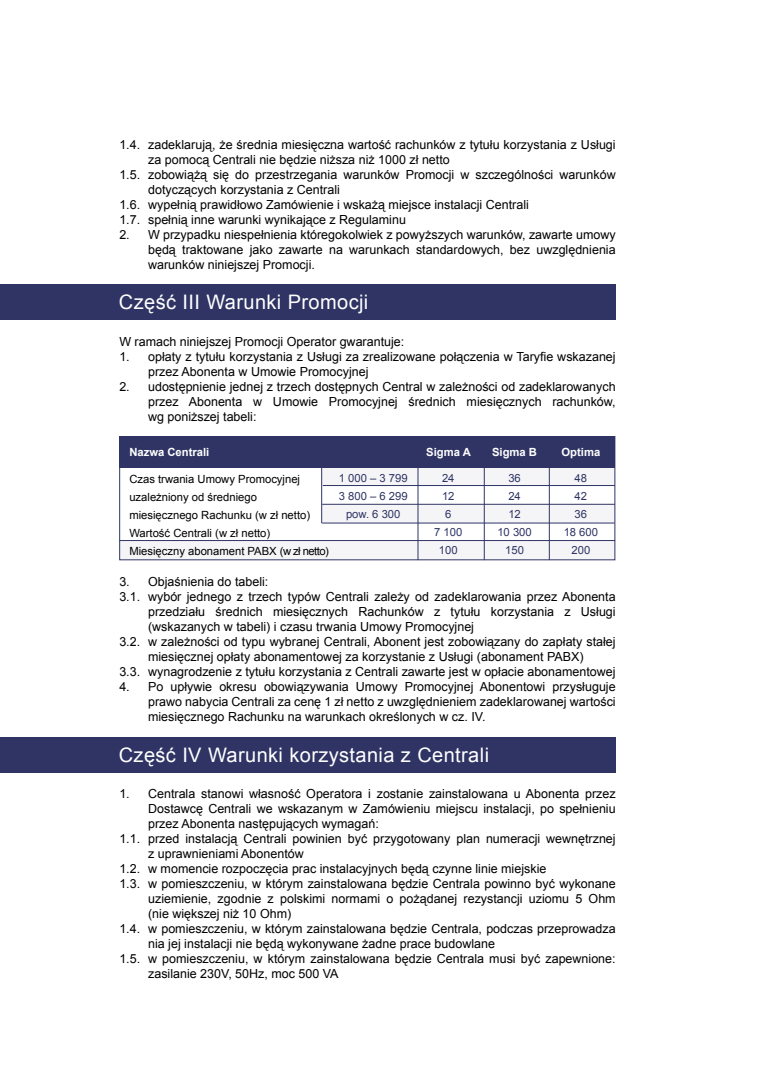
<style>
.page{position:relative;width:780px;height:1088px;background:#fff}
.page>*{position:absolute;margin:0;border:0;box-sizing:border-box;transform-origin:0 0}
.t1{font:20px "Arial";letter-spacing:.02em;color:#fff}
.t2{font:12.5px/15px "Arial";color:#000;text-align:justify}
.t3{font:11.25px/18.1px "Arial";color:#000}
.t4{font:11.25px "Arial";color:#2f3464}
.t5{font:700 11.25px "Arial";color:#fff}
</style>
<div class="page">
<div style="left:0;top:737px;width:615px;height:35px;background:#2f3464"></div>
<div style="left:0;top:285px;width:615px;height:35px;background:#2f3464"></div>
<div style="left:322px;top:467px;width:292px;height:18px;background:#f5f5f7"></div>
<div style="left:322px;top:504px;width:292px;height:18px;background:#f5f5f7"></div>
<div style="left:119px;top:541px;width:496px;height:18px;background:#f5f5f7"></div>
<div style="left:119px;top:436px;width:496px;height:32px;background:#2f3464"></div>
<hr style="left:417px;top:437px;width:1px;height:123px;background:#2f3464">
<hr style="left:484px;top:437px;width:1px;height:123px;background:#2f3464">
<hr style="left:549px;top:437px;width:1px;height:123px;background:#2f3464">
<hr style="left:321px;top:437px;width:1px;height:86px;background:#2f3464">
<hr style="left:323px;top:485px;width:292px;height:1px;background:#2f3464">
<hr style="left:322px;top:504px;width:292px;height:1px;background:#2f3464">
<hr style="left:322px;top:523px;width:292px;height:1px;background:#2f3464">
<hr style="left:119px;top:540px;width:496px;height:1px;background:#2f3464">
<div style="left:119px;top:436px;width:496px;height:124px;border:1px solid #2f3464"></div>
<p class="t2" style="left:119px;top:137px;width:498px">1.4. zadeklarują, że średnia miesięczna wartość rachunków z tytułu korzystania z Usługi</p>
<p class="t2" style="left:148px;top:152px;width:303px">za pomocą Centrali nie będzie niższa niż 1000 zł netto</p>
<p class="t2" style="left:119px;top:167px;width:498px">1.5. zobowiążą się do przestrzegania warunków Promocji w szczególności warunków</p>
<p class="t2" style="left:148px;top:182px;width:193px">dotyczących korzystania z Centrali</p>
<p class="t2" style="left:119px;top:197px;width:411px">1.6. wypełnią prawidłowo Zamówienie i wskażą miejsce instalacji Centrali</p>
<p class="t2" style="left:119px;top:212px;width:288px">1.7. spełnią inne warunki wynikające z Regulaminu</p>
<p class="t2" style="left:148px;top:227px;width:469px;text-indent:-29px">2. W przypadku niespełnienia któregokolwiek z powyższych warunków, zawarte umowy będą traktowane jako zawarte na warunkach standardowych, bez uwzględnienia warunków niniejszej Promocji.</p>
<h1 class="t1" style="left:119px;top:289px;width:251px">Część III Warunki Promocji</h1>
<p class="t2" style="left:119px;top:334px;width:286px">W ramach niniejszej Promocji Operator gwarantuje:</p>
<p class="t2" style="left:148px;top:349px;width:469px;text-indent:-29px">1. opłaty z tytułu korzystania z Usługi za zrealizowane połączenia w Taryfie wskazanej przez Abonenta w Umowie Promocyjnej</p>
<p class="t2" style="left:148px;top:379px;width:469px;text-indent:-29px">2. udostępnienie jednej z trzech dostępnych Central w zależności od zadeklarowanych przez Abonenta w Umowie Promocyjnej średnich miesięcznych rachunków, wg poniższej tabeli:</p>
<p class="t5" style="left:129px;top:444px;width:82px">Nazwa Centrali</p>
<p class="t3" style="left:129px;top:470px;width:201px">Czas trwania Umowy Promocyjnej uzależniony od średniego<br>miesięcznego Rachunku (w zł netto)<br>Wartość Centrali (w zł netto)<br>Miesięczny abonament PABX (w zł netto)</p>
<p class="t5" style="left:426px;top:444px;width:46px">Sigma A</p>
<p class="t5" style="left:492px;top:444px;width:47px">Sigma B</p>
<p class="t5" style="left:561px;top:444px;width:40px">Optima</p>
<p class="t4" style="left:339px;top:471px;width:70px">1 000 – 3 799</p>
<p class="t4" style="left:442px;top:471px;width:14px">24</p>
<p class="t4" style="left:508px;top:471px;width:14px">36</p>
<p class="t4" style="left:574px;top:471px;width:14px">48</p>
<p class="t4" style="left:339px;top:489px;width:70px">3 800 – 6 299</p>
<p class="t4" style="left:442px;top:489px;width:14px">12</p>
<p class="t4" style="left:508px;top:489px;width:14px">24</p>
<p class="t4" style="left:574px;top:489px;width:14px">42</p>
<p class="t4" style="left:346px;top:507px;width:56px">pow. 6 300</p>
<p class="t4" style="left:445px;top:507px;width:8px">6</p>
<p class="t4" style="left:508px;top:507px;width:14px">12</p>
<p class="t4" style="left:574px;top:507px;width:14px">36</p>
<p class="t4" style="left:434px;top:525px;width:30px">7 100</p>
<p class="t4" style="left:497px;top:525px;width:36px">10 300</p>
<p class="t4" style="left:563px;top:525px;width:36px">18 600</p>
<p class="t4" style="left:439px;top:543px;width:20px">100</p>
<p class="t4" style="left:505px;top:543px;width:20px">150</p>
<p class="t4" style="left:571px;top:543px;width:20px">200</p>
<p class="t2" style="left:119px;top:574px;width:150px">3. Objaśnienia do tabeli:</p>
<p class="t2" style="left:119px;top:589px;width:498px">3.1. wybór jednego z trzech typów Centrali zależy od zadeklarowania przez Abonenta</p>
<p class="t2" style="left:148px;top:604px;width:469px">przedziału średnich miesięcznych Rachunków z tytułu korzystania z Usługi</p>
<p class="t2" style="left:148px;top:619px;width:327px">(wskazanych w tabeli) i czasu trwania Umowy Promocyjnej</p>
<p class="t2" style="left:119px;top:634px;width:498px">3.2. w zależności od typu wybranej Centrali, Abonent jest zobowiązany do zapłaty stałej</p>
<p class="t2" style="left:148px;top:649px;width:437px">miesięcznej opłaty abonamentowej za korzystanie z Usługi (abonament PABX)</p>
<p class="t2" style="left:119px;top:664px;width:498px">3.3. wynagrodzenie z tytułu korzystania z Centrali zawarte jest w opłacie abonamentowej</p>
<p class="t2" style="left:148px;top:679px;width:469px;text-indent:-29px">4. Po upływie okresu obowiązywania Umowy Promocyjnej Abonentowi przysługuje prawo nabycia Centrali za cenę 1 zł netto z uwzględnieniem zadeklarowanej wartości miesięcznego Rachunku na warunkach określonych w cz. IV.</p>
<h1 class="t1" style="left:119px;top:742px;width:372px">Część IV Warunki korzystania z Centrali</h1>
<p class="t2" style="left:119px;top:786px;width:498px">1. Centrala stanowi własność Operatora i zostanie zainstalowana u Abonenta przez</p>
<p class="t2" style="left:148px;top:801px;width:469px">Dostawcę Centrali we wskazanym w Zamówieniu miejscu instalacji, po spełnieniu</p>
<p class="t2" style="left:148px;top:816px;width:232px">przez Abonenta następujących wymagań:</p>
<p class="t2" style="left:119px;top:831px;width:498px">1.1. przed instalacją Centrali powinien być przygotowany plan numeracji wewnętrznej</p>
<p class="t2" style="left:148px;top:846px;width:157px">z uprawnieniami Abonentów</p>
<p class="t2" style="left:119px;top:861px;width:428px">1.2. w momencie rozpoczęcia prac instalacyjnych będą czynne linie miejskie</p>
<p class="t2" style="left:119px;top:876px;width:498px">1.3. w pomieszczeniu, w którym zainstalowana będzie Centrala powinno być wykonane</p>
<p class="t2" style="left:148px;top:891px;width:469px">uziemienie, zgodnie z polskimi normami o pożądanej rezystancji uziomu 5 Ohm</p>
<p class="t2" style="left:148px;top:906px;width:145px">(nie większej niż 10 Ohm)</p>
<p class="t2" style="left:119px;top:921px;width:498px">1.4. w pomieszczeniu, w którym zainstalowana będzie Centrala, podczas przeprowadza</p>
<p class="t2" style="left:148px;top:936px;width:348px">nia jej instalacji nie będą wykonywane żadne prace budowlane</p>
<p class="t2" style="left:119px;top:951px;width:498px">1.5. w pomieszczeniu, w którym zainstalowana będzie Centrala musi być zapewnione:</p>
<p class="t2" style="left:148px;top:966px;width:192px">zasilanie 230V, 50Hz, moc 500 VA</p>
</div>
